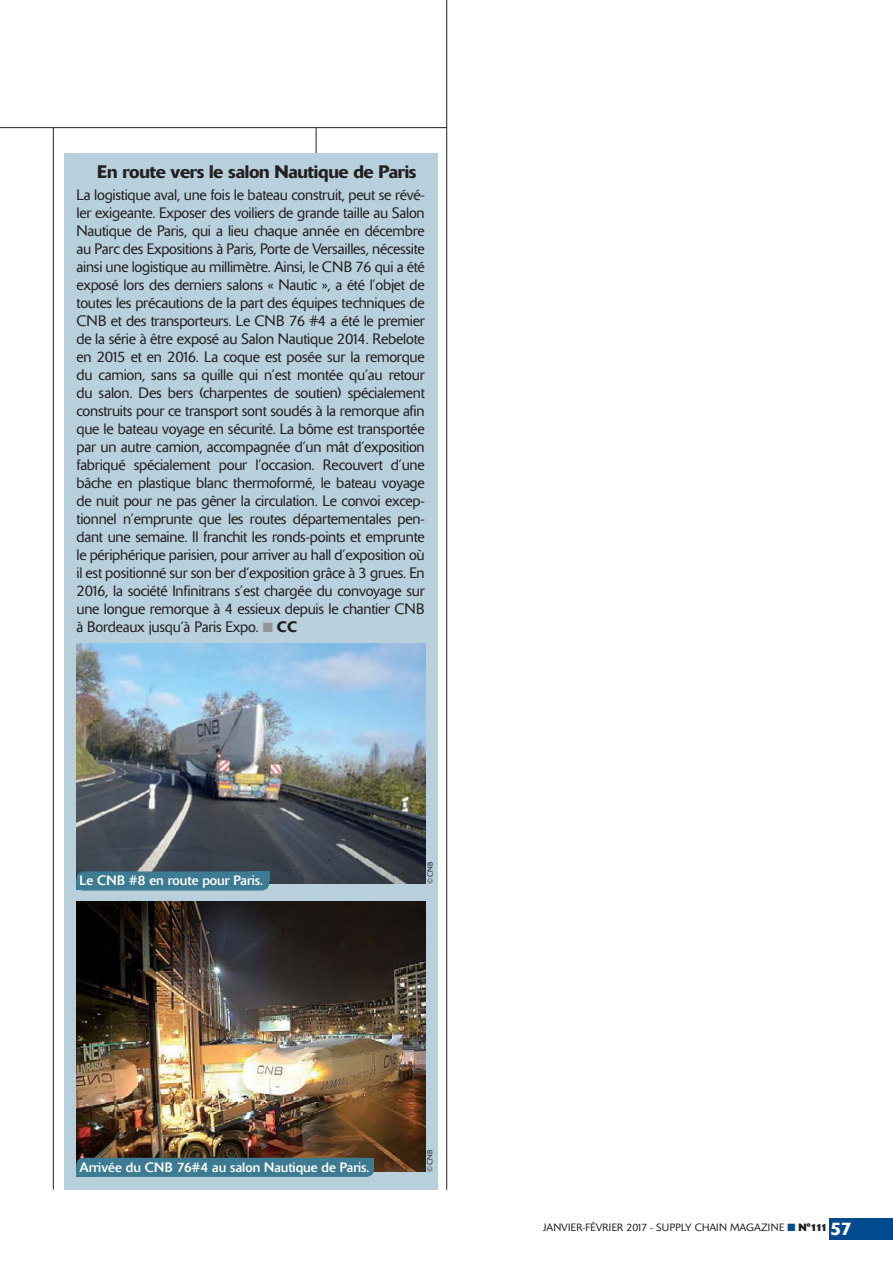
<style>
.page{position:relative;width:893px;height:1263px;background:#fff}
.page>*{position:absolute;margin:0;border:0;box-sizing:border-box;transform-origin:0 0}
.t1{font:500 18px "Delta";letter-spacing:-.015em;color:#231f20}
.t2{font:300 15px/18px "Delta";letter-spacing:-.015em;color:#231f20;text-align:justify}
.t3{font:13.5px "Delta";color:#fff}
.t4{font:300 10.5px "Delta";letter-spacing:.02em;color:#231f20}
.t5{font:300 7.5px "Delta";letter-spacing:.03em;color:#231f20}
.s1{color:#939598}
.s2{font-weight:500}
.s3{color:#004a8f}
.s4{font-weight:700}
.s5{font-weight:500;font-size:18px;color:#fff}
</style>
<div class="page">
<div style="left:829px;top:1218px;width:64px;height:22px;background:#004a8f"></div>
<hr style="left:53px;top:128px;width:1px;height:1062px;background:#231f20">
<hr style="left:0;top:127px;width:447px;height:1px;background:#231f20">
<hr style="left:446px;top:0;width:1px;height:1190px;background:#231f20">
<hr style="left:316px;top:128px;width:1px;height:486px;background:#231f20">
<div style="left:64px;top:153px;width:373px;height:1037px;background:#b8d0dc"></div>
<img style="left:76px;top:643px;width:350px;height:241px">
<img style="left:76px;top:901px;width:350px;height:271px">
<div style="left:76px;top:871px;width:193px;height:20px;background:#3d7b93;border-radius:8px"></div>
<div style="left:76px;top:1158px;width:298px;height:19px;background:#3d7b93;border-radius:8px"></div>
<div style="left:249px;top:871px;width:21px;height:10px;background:#3d7b93"></div>
<div style="left:76px;top:880px;width:21px;height:10px;background:#3d7b93"></div>
<div style="left:353px;top:1158px;width:21px;height:10px;background:#3d7b93"></div>
<div style="left:76px;top:1167px;width:21px;height:9px;background:#3d7b93"></div>
<p class="t1" style="left:97px;top:165px;width:321px">En route vers le salon Nautique de Paris</p>
<p class="t2" style="left:76px;top:187px;width:350px">La logistique aval, une fois le bateau construit, peut se révé&shy;ler exigeante. Exposer des voiliers de grande taille au Salon Nautique de Paris, qui a lieu chaque année en décembre au Parc des Expositions à Paris, Porte de Versailles, nécessite ainsi une logistique au millimètre. Ainsi, le CNB 76 qui a été exposé lors des derniers salons « Nautic », a été l’objet de toutes les précautions de la part des équipes techniques de CNB et des transporteurs. Le CNB 76 #4 a été le premier de la série à être exposé au Salon Nautique 2014. Rebelote en 2015 et en 2016. La coque est posée sur la remorque du camion, sans sa quille qui n’est montée qu’au retour du salon. Des bers (charpentes de soutien) spécialement construits pour ce transport sont soudés à la remorque afin que le bateau voyage en sécurité. La bôme est transportée par un autre camion, accompagnée d’un mât d’exposition fabriqué spécialement pour l’occasion. Recouvert d’une bâche en plastique blanc thermoformé, le bateau voyage de nuit pour ne pas gêner la circulation. Le convoi excep&shy;tionnel n’emprunte que les routes départementales pen&shy;dant une semaine. Il franchit les ronds-points et emprunte le périphérique parisien, pour arriver au hall d’exposition où il est positionné sur son ber d’exposition grâce à 3 grues. En 2016, la société Infinitrans s’est chargée du convoyage sur une longue remorque à 4 essieux depuis le chantier CNB à Bordeaux jusqu’à Paris Expo. <span class="s1">■</span> <span class="s2">CC</span></p>
<p class="t3" style="left:79px;top:875px;width:185px">Le CNB #8 en route pour Paris.</p>
<p class="t5" style="left:428px;top:884px;width:23px;rotate:-90deg">©CNB</p>
<p class="t3" style="left:79px;top:1163px;width:291px">Arrivée du CNB 76#4 au salon Nautique de Paris.</p>
<p class="t5" style="left:427px;top:1172px;width:23px;rotate:-90deg">©CNB</p>
<p class="t4" style="left:543px;top:1224px;width:310px">JANVIER-FÉVRIER 2017 - SUPPLY CHAIN MAGAZINE <span class="s3">■</span> <span class="s4">N°111</span> <span class="s5">57</span></p>
</div>
